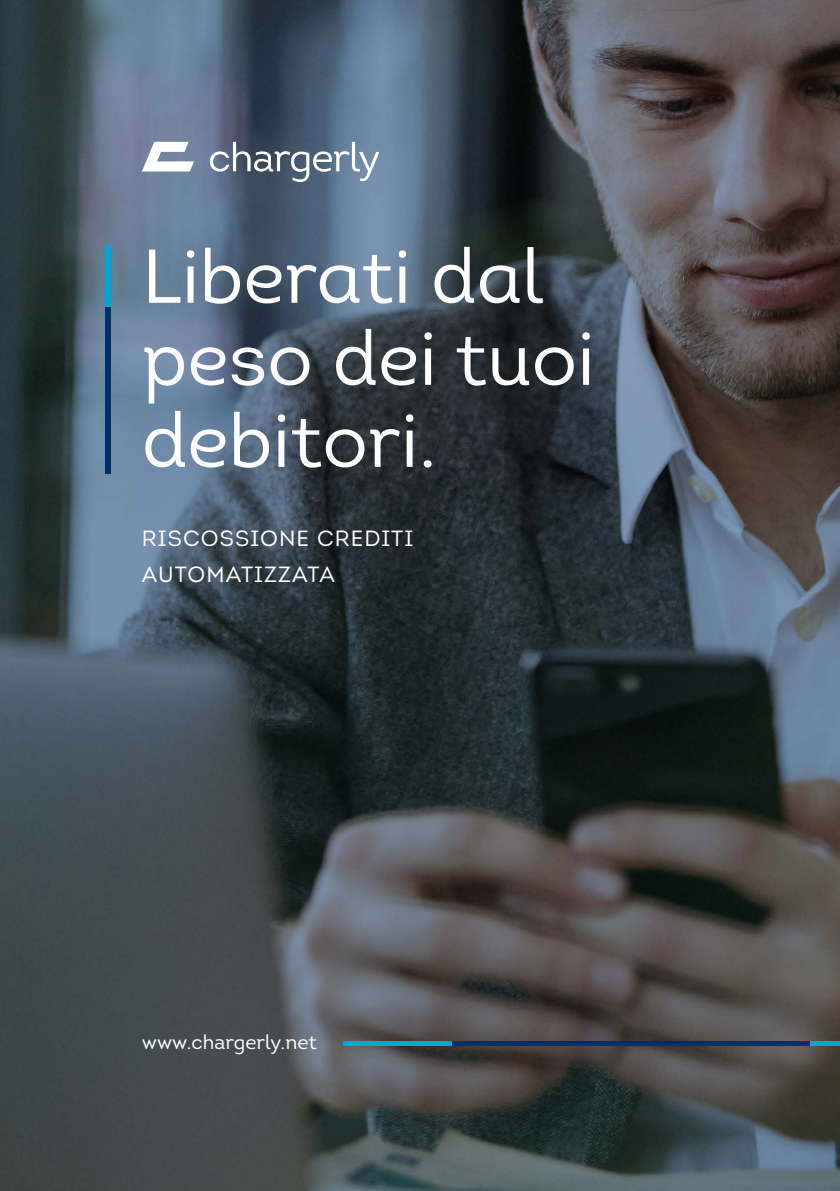
<style>
.page{position:relative;width:840px;height:1191px;background:#fff}
.page>*{position:absolute;margin:0;border:0;box-sizing:border-box;transform-origin:0 0}
.t1{font:76px/82px "Intro Book Alt";color:#fff}
.t2{font:22px/36px "Intro";letter-spacing:.05em;color:#fff}
.t3{font:20px "Intro";color:#fff}
</style>
<div class="page">
<img style="left:0;top:0;width:839px;height:1191px">
<svg style="left:142px;top:142px;width:52px;height:29px"></svg>
<svg style="left:210px;top:142px;width:169px;height:41px"></svg>
<div style="left:105px;top:307px;width:5px;height:166px;background:#002f68"></div>
<hr style="left:450px;top:1041px;width:360px;height:4px;background:#002f68">
<div style="left:105px;top:246px;width:5px;height:61px;background:#00a7d6"></div>
<hr style="left:810px;top:1041px;width:29px;height:4px;background:#00a7d6">
<hr style="left:343px;top:1041px;width:108px;height:4px;background:#00a7d6">
<p class="t1" style="left:142px;top:235px;width:454px">Liberati dal peso dei tuoi debitori.</p>
<p class="t2" style="left:142px;top:520px;width:273px">RISCOSSIONE CREDITI<br>AUTOMATIZZATA</p>
<p class="t3" style="left:142px;top:1030px;width:176px">www.chargerly.net</p>
</div>
